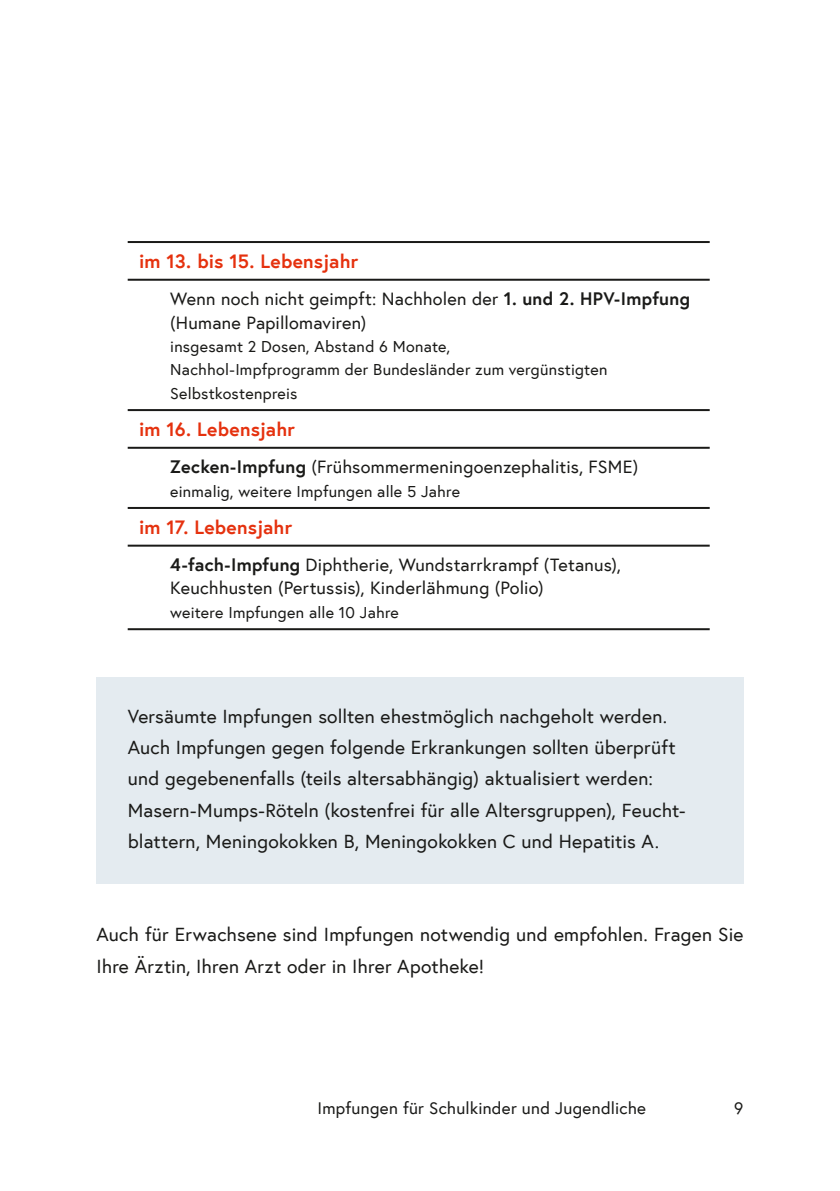
<style>
.page{position:relative;width:840px;height:1191px;background:#fff}
.page>*{position:absolute;margin:0;border:0;box-sizing:border-box;transform-origin:0 0}
.Infobox_p_Infobox_ohne_h{font:19.2px/31.2px "Europa Austria";letter-spacing:.01em;color:#1a1a18}
.p_Abstand_danach{font:19.2px/31.2px "Europa Austria";letter-spacing:.01em;color:#1a1a18}
.td_Tabellentext_Alter{font:700 19.2px "Europa Austria";letter-spacing:.01em;color:#e5310e}
.td_Tabellentext_Impfung{font:18px/23.4px "Europa Austria";letter-spacing:.01em;color:#1a1a18}
.t1{font:17px "Europa Austria";letter-spacing:.015em;color:#1a1a18}
.td_Tabellentext_Impfung-2{font:16px/23.4px "Europa Austria";letter-spacing:.015em;color:#1a1a18}
.s1{font-weight:700}
</style>
<div class="page">
<hr style="left:128px;top:279px;width:581px;height:2px;background:#1a1a18">
<hr style="left:128px;top:409px;width:581px;height:2px;background:#1a1a18">
<hr style="left:128px;top:447px;width:581px;height:2px;background:#1a1a18">
<hr style="left:128px;top:507px;width:581px;height:2px;background:#1a1a18">
<hr style="left:128px;top:544px;width:581px;height:2px;background:#1a1a18">
<hr style="left:128px;top:241px;width:581px;height:2px;background:#1a1a18">
<hr style="left:128px;top:628px;width:581px;height:2px;background:#1a1a18">
<div style="left:96px;top:677px;width:647px;height:206px;background:#e4ebf0"></div>
<p class="td_Tabellentext_Alter" style="left:139px;top:248px;width:220px">im 13. bis 15. Lebensjahr</p>
<p class="td_Tabellentext_Impfung" style="left:170px;top:287px;width:521px">Wenn noch nicht geimpft: Nachholen der <span class="s1">1. und 2. HPV-Impfung </span>(Humane Papillomaviren)</p>
<p class="td_Tabellentext_Impfung-2" style="left:170px;top:334px;width:438px">insgesamt 2 Dosen, Abstand 6 Monate,<br>Nachhol-Impfprogramm der Bundesländer zum vergünstigten<br>Selbstkostenpreis</p>
<p class="td_Tabellentext_Alter" style="left:139px;top:416px;width:157px">im 16. Lebensjahr</p>
<p class="td_Tabellentext_Impfung" style="left:170px;top:455px;width:469px"><span class="s1">Zecken-Impfung</span> (Frühsommermeningoenzephalitis, FSME)</p>
<p class="td_Tabellentext_Impfung-2" style="left:170px;top:479px;width:291px">einmalig, weitere Impfungen alle 5 Jahre</p>
<p class="td_Tabellentext_Alter" style="left:139px;top:514px;width:154px">im 17. Lebensjahr</p>
<p class="td_Tabellentext_Impfung" style="left:170px;top:553px;width:452px"><span class="s1">4-fach-Impfung</span> Diphtherie, Wundstarrkrampf (Tetanus),<br>Keuchhusten (Pertussis), Kinderlähmung (Polio)</p>
<p class="td_Tabellentext_Impfung-2" style="left:170px;top:600px;width:230px">weitere Impfungen alle 10 Jahre</p>
<p class="Infobox_p_Infobox_ohne_h" style="left:128px;top:700px;width:559px">Versäumte Impfungen sollten ehestmöglich nachgeholt werden.<br>Auch Impfungen gegen folgende Erkrankungen sollten überprüft und gegebenenfalls (teils altersabhängig) aktualisiert werden:<br>Masern-Mumps-Röteln (kostenfrei für alle Altersgruppen), Feucht&shy;blattern, Meningokokken B, Meningokokken C und Hepatitis A.</p>
<p class="p_Abstand_danach" style="left:96px;top:918px;width:648px">Auch für Erwachsene sind Impfungen notwendig und empfohlen. Fragen Sie<br>Ihre Ärztin, Ihren Arzt oder in Ihrer Apotheke!</p>
<p class="t1" style="left:317px;top:1096px;width:330px">Impfungen für Schulkinder und Jugendliche</p>
<p class="t1" style="left:733px;top:1096px;width:11px">9</p>
</div>
